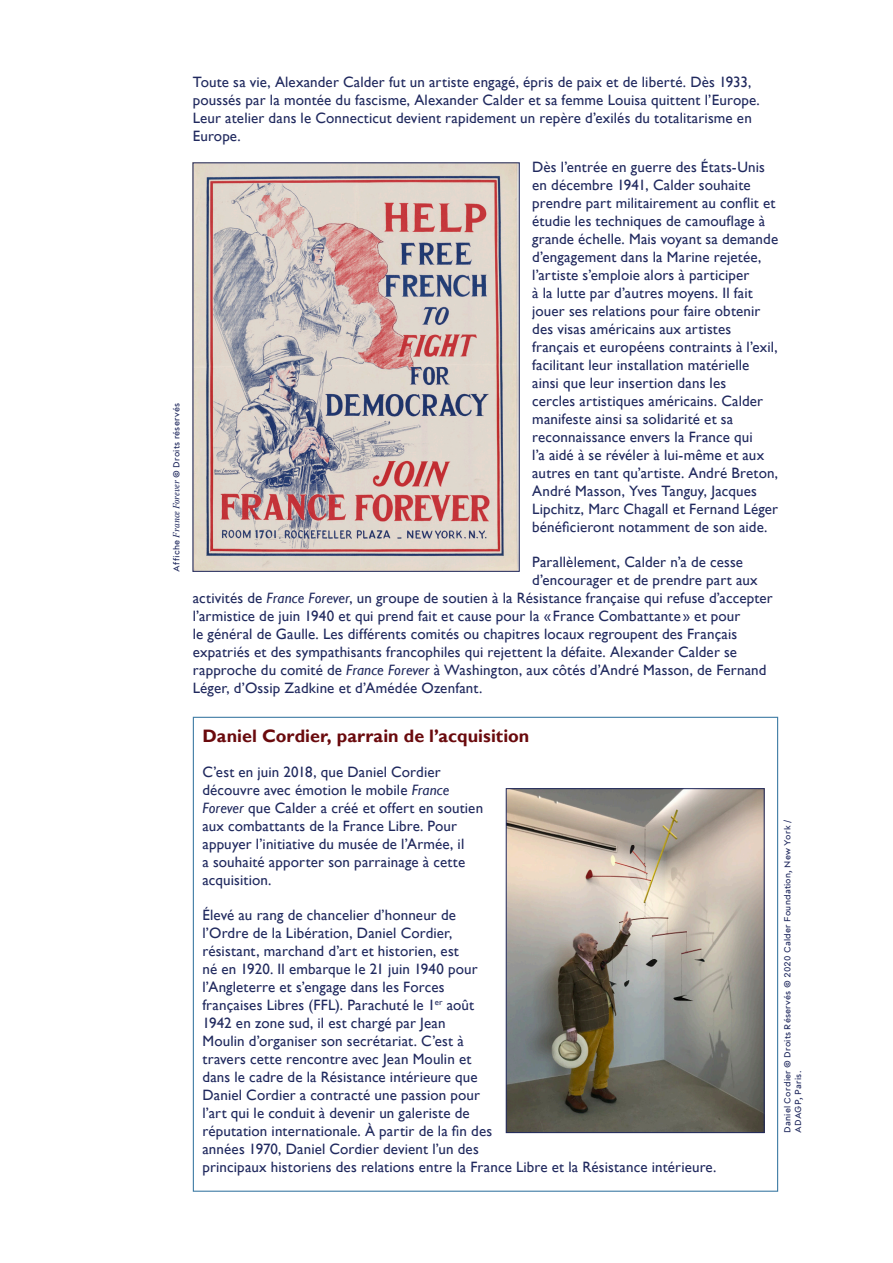
<style>
.page{position:relative;width:893px;height:1263px;background:#fff}
.page>*{position:absolute;margin:0;border:0;box-sizing:border-box;transform-origin:0 0}
.Sous-titre{font:700 18px "Gill Sans";letter-spacing:.005em;color:#6a0a0d}
.Texte_courant{font:15px/18px "Gill Sans";letter-spacing:.01em;color:#20295e}
.t1{font:9px/10.8px "Kelvin Md AI Sansclair";letter-spacing:.025em;color:#20295e}
.s1{font-family:"Kelvin Md AI Avecclairitalique"}
.s2{font-style:italic}
</style>
<div class="page">
<img style="left:195px;top:165px;width:322px;height:404px">
<img style="left:508px;top:790px;width:254px;height:341px">
<div style="left:506px;top:788px;width:258px;height:345px;border:1px solid #20295e"></div>
<p class="t1" style="left:171px;top:571px;width:170px;rotate:-90deg">Affiche <span class="s1">France Forever</span> © Droits réservés</p>
<p class="Texte_courant" style="left:193px;top:73px;width:568px">Toute sa vie, Alexander Calder fut un artiste engagé, épris de paix et de liberté. Dès 1933, poussés par la montée du fascisme, Alexander Calder et sa femme Louisa quittent l’Europe.<br>Leur atelier dans le Connecticut devient rapidement un repère d’exilés du totalitarisme en Europe.</p>
<p class="Texte_courant" style="left:532px;top:158px;width:247px">Dès l’entrée en guerre des États-Unis en décembre 1941, Calder souhaite prendre part militairement au conflit et étudie les techniques de camouflage à grande échelle. Mais voyant sa demande d’engagement dans la Marine rejetée, l’artiste s’emploie alors à participer<br>à la lutte par d’autres moyens. Il fait jouer ses relations pour faire obtenir des visas américains aux artistes français et européens contraints à l’exil, facilitant leur installation matérielle ainsi que leur insertion dans les<br>cercles artistiques américains. Calder manifeste ainsi sa solidarité et sa reconnaissance envers la France qui<br>l’a aidé à se révéler à lui-même et aux autres en tant qu’artiste. André Breton, André Masson, Yves Tanguy, Jacques Lipchitz, Marc Chagall et Fernand Léger bénéficieront notamment de son aide.</p>
<p class="Texte_courant" style="left:532px;top:553px;width:212px">Parallèlement, Calder n’a de cesse</p>
<p class="Texte_courant" style="left:532px;top:571px;width:227px">d’encourager et de prendre part aux</p>
<p class="Texte_courant" style="left:193px;top:589px;width:582px">activités de <span class="s2">France Forever</span>, un groupe de soutien à la Résistance française qui refuse d’accepter</p>
<p class="Texte_courant" style="left:193px;top:607px;width:549px">l’armistice de juin 1940 et qui prend fait et cause pour la « France Combattante » et pour</p>
<p class="Texte_courant" style="left:193px;top:625px;width:546px">le général de Gaulle. Les différents comités ou chapitres locaux regroupent des Français</p>
<p class="Texte_courant" style="left:193px;top:643px;width:546px">expatriés et des sympathisants francophiles qui rejettent la défaite. Alexander Calder se</p>
<p class="Texte_courant" style="left:193px;top:661px;width:575px">rapproche du comité de <span class="s2">France Forever</span> à Washington, aux côtés d’André Masson, de Fernand</p>
<p class="Texte_courant" style="left:193px;top:679px;width:291px">Léger, d’Ossip Zadkine et d’Amédée Ozenfant.</p>
<p class="Sous-titre" style="left:202px;top:725px;width:328px">Daniel Cordier, parrain de l’acquisition</p>
<p class="Texte_courant" style="left:202px;top:763px;width:282px">C’est en juin 2018, que Daniel Cordier découvre avec émotion le mobile <span class="s2">France Forever</span> que Calder a créé et offert en soutien aux combattants de la France Libre. Pour appuyer l’initiative du musée de l’Armée, il<br>a souhaité apporter son parrainage à cette acquisition.</p>
<p class="Texte_courant" style="left:202px;top:906px;width:515px">Élevé au rang de chancelier d’honneur de<br>l’Ordre de la Libération, Daniel Cordier,<br>résistant, marchand d’art et historien, est<br>né en 1920. Il embarque le 21 juin 1940 pour<br>l’Angleterre et s’engage dans les Forces<br>françaises Libres (FFL). Parachuté le 1<sup>er</sup> août<br>1942 en zone sud, il est chargé par Jean<br>Moulin d’organiser son secrétariat. C’est à<br>travers cette rencontre avec Jean Moulin et<br>dans le cadre de la Résistance intérieure que<br>Daniel Cordier a contracté une passion pour<br>l’art qui le conduit à devenir un galeriste de<br>réputation internationale. À partir de la fin des<br>années 1970, Daniel Cordier devient l’un des<br>principaux historiens des relations entre la France Libre et la Résistance intérieure.</p>
<p class="t1" style="left:782px;top:1133px;width:314px;rotate:-90deg">Daniel Cordier © Droits Réservés © 2020 Calder Foundation, New York /<br>ADAGP, Paris.</p>
</div>
